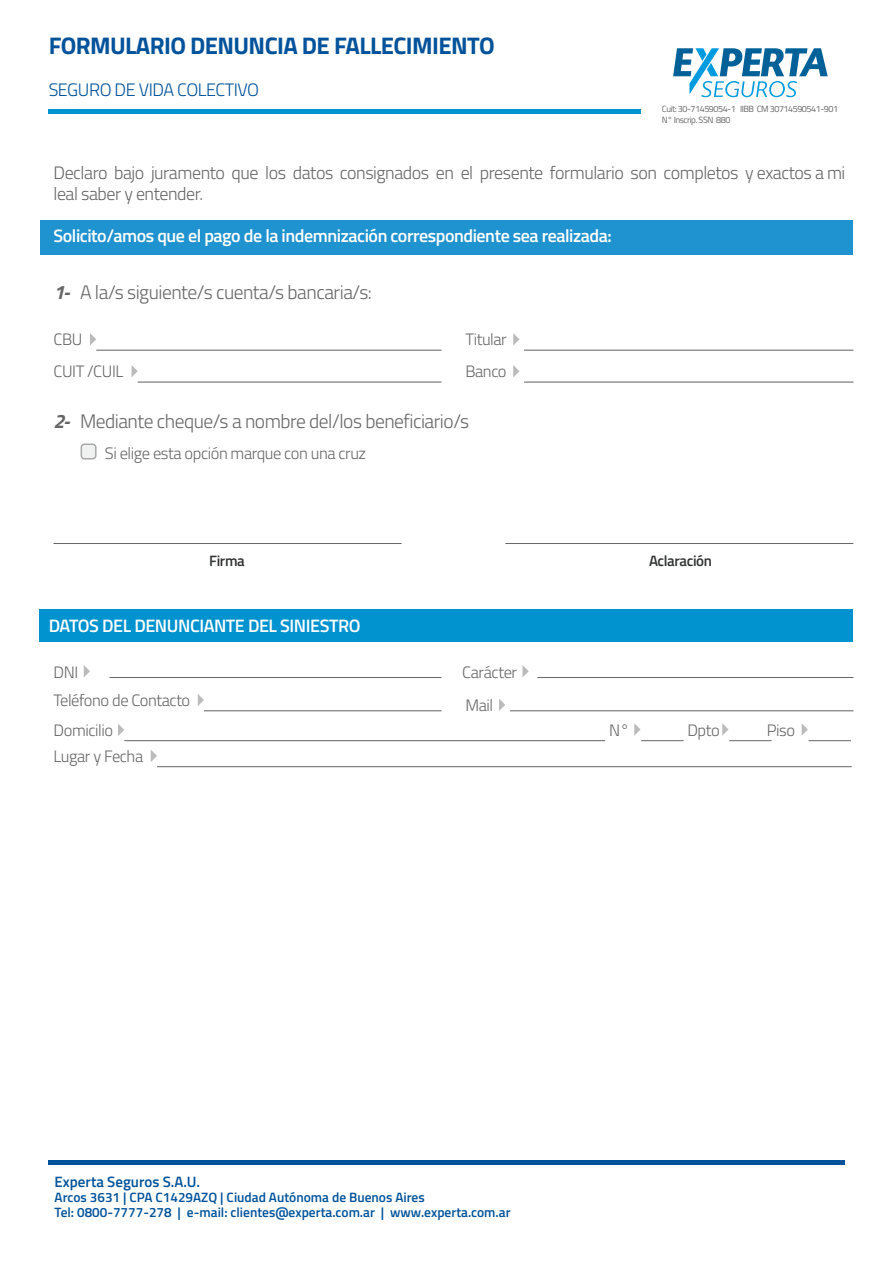
<style>
.page{position:relative;width:893px;height:1263px;background:#fff}
.page>*{position:absolute;margin:0;border:0;box-sizing:border-box;transform-origin:0 0}
.t1{font:700 24px "Titillium Web";letter-spacing:-.025em;color:#01529a}
.t2{font:300 19.5px "Titillium Web";letter-spacing:-.025em;color:#666}
.t3{font:300 18px/21px "Titillium Web";letter-spacing:-.025em;color:#666}
.t4{font:600 18px "Titillium Web";letter-spacing:-.025em;color:#fff}
.t5{font:300 18px "Titillium Web";letter-spacing:-.025em;color:#01529a}
.t6{font:300 16.5px/29.8px "Titillium Web";letter-spacing:-.025em;color:#666}
.t7{font:600 15px "Titillium Web";color:#01529a}
.t8{font:600 15px "Titillium Web";letter-spacing:-.025em;color:#313232}
.t9{font:600 13.5px/15px "Titillium Web";color:#01529a}
.t10{font:9px/10.5px "Titillium Web";letter-spacing:-.05em;color:#666}
.s1{font-weight:700;font-style:italic}
</style>
<div class="page">
<div style="left:40px;top:220px;width:812px;height:34px;background:#1f92d0"></div>
<div style="left:39px;top:609px;width:813px;height:33px;background:#0093d0"></div>
<hr style="left:53px;top:543px;width:348px;height:1px;background:#666">
<hr style="left:505px;top:543px;width:348px;height:1px;background:#666">
<hr style="left:96px;top:350px;width:346px;height:1px;background:#666">
<svg style="left:90px;top:333px;width:6px;height:13px"></svg>
<hr style="left:524px;top:350px;width:329px;height:1px;background:#666">
<svg style="left:513px;top:333px;width:6px;height:13px"></svg>
<hr style="left:138px;top:382px;width:304px;height:1px;background:#666">
<svg style="left:132px;top:365px;width:6px;height:12px"></svg>
<hr style="left:524px;top:382px;width:329px;height:1px;background:#666">
<svg style="left:513px;top:365px;width:6px;height:12px"></svg>
<hr style="left:110px;top:677px;width:331px;height:1px;background:#666">
<svg style="left:84px;top:665px;width:6px;height:12px"></svg>
<svg style="left:522px;top:665px;width:7px;height:12px"></svg>
<hr style="left:537px;top:677px;width:316px;height:1px;background:#666">
<hr style="left:204px;top:710px;width:237px;height:1px;background:#666">
<svg style="left:198px;top:694px;width:6px;height:12px"></svg>
<hr style="left:124px;top:740px;width:481px;height:1px;background:#666">
<svg style="left:118px;top:724px;width:6px;height:12px"></svg>
<hr style="left:157px;top:766px;width:695px;height:1px;background:#666">
<svg style="left:151px;top:750px;width:6px;height:12px"></svg>
<hr style="left:510px;top:710px;width:343px;height:1px;background:#666">
<svg style="left:499px;top:699px;width:6px;height:12px"></svg>
<hr style="left:48px;top:1160px;width:797px;height:4px;background:#01529a">
<hr style="left:48px;top:110px;width:593px;height:4px;background:#0093d0">
<div style="left:81px;top:444px;width:15px;height:15px;background:#f0f1f1;border-radius:3px"></div>
<div style="left:81px;top:443px;width:16px;height:16px;border:2px solid #a8a9a8;border-radius:3px"></div>
<hr style="left:808px;top:740px;width:43px;height:1px;background:#666">
<svg style="left:802px;top:724px;width:6px;height:11px"></svg>
<hr style="left:729px;top:740px;width:43px;height:1px;background:#666">
<svg style="left:722px;top:723px;width:6px;height:13px"></svg>
<hr style="left:641px;top:740px;width:43px;height:1px;background:#666">
<svg style="left:634px;top:723px;width:6px;height:13px"></svg>
<svg style="left:673px;top:48px;width:155px;height:49px"></svg>
<h1 class="t1" style="left:49px;top:28px;width:448px">FORMULARIO DENUNCIA DE FALLECIMIENTO</h1>
<p class="t5" style="left:49px;top:77px;width:212px">SEGURO DE VIDA COLECTIVO</p>
<p class="t10" style="left:662px;top:104px;width:178px">Cuit: 30-71459054-1 IIBB CM 30714590541-901<br>N° Inscrip. SSN 880</p>
<p class="t3" style="left:53px;top:162px;width:793px">Declaro bajo juramento que los datos consignados en el presente formulario son completos y exactos a mi leal saber y entender.</p>
<p class="t4" style="left:53px;top:222px;width:560px">Solicito/amos que el pago de la indemnización correspondiente sea realizada:</p>
<p class="t2" style="left:53px;top:278px;width:320px"><span class="s1">1-</span> A la/s siguiente/s cuenta/s bancaria/s:</p>
<p class="t6" style="left:53px;top:324px;width:30px">CBU</p>
<p class="t6" style="left:465px;top:324px;width:43px">Titular</p>
<p class="t6" style="left:53px;top:356px;width:71px">CUIT /CUIL</p>
<p class="t6" style="left:465px;top:356px;width:43px">Banco</p>
<p class="t2" style="left:53px;top:407px;width:417px"><span class="s1">2-</span> Mediante cheque/s a nombre del/los beneficiario/s</p>
<p class="t6" style="left:105px;top:437px;width:263px">Si elige esta opción marque con una cruz</p>
<p class="t8" style="left:209px;top:549px;width:37px">Firma</p>
<p class="t8" style="left:649px;top:549px;width:64px">Aclaración</p>
<p class="t4" style="left:49px;top:612px;width:313px">DATOS DEL DENUNCIANTE DEL SINIESTRO</p>
<p class="t6" style="left:53px;top:656px;width:26px">DNI</p>
<p class="t6" style="left:462px;top:656px;width:56px">Carácter</p>
<p class="t6" style="left:53px;top:684px;width:138px">Teléfono de Contacto<br>Domicilio</p>
<p class="t6" style="left:53px;top:740px;width:91px">Lugar y Fecha</p>
<p class="t6" style="left:465px;top:689px;width:29px">Mail</p>
<p class="t6" style="left:609px;top:714px;width:21px">N°</p>
<p class="t6" style="left:687px;top:714px;width:34px">Dpto</p>
<p class="t6" style="left:767px;top:714px;width:30px">Piso</p>
<p class="t7" style="left:55px;top:1171px;width:147px">Experta Seguros S.A.U.</p>
<p class="t9" style="left:55px;top:1189px;width:457px">Arcos 3631 | CPA C1429AZQ | Ciudad Autónoma de Buenos Aires<br>Tel: 0800-7777-278 | e-mail: clientes@experta.com.ar | www.experta.com.ar</p>
</div>
